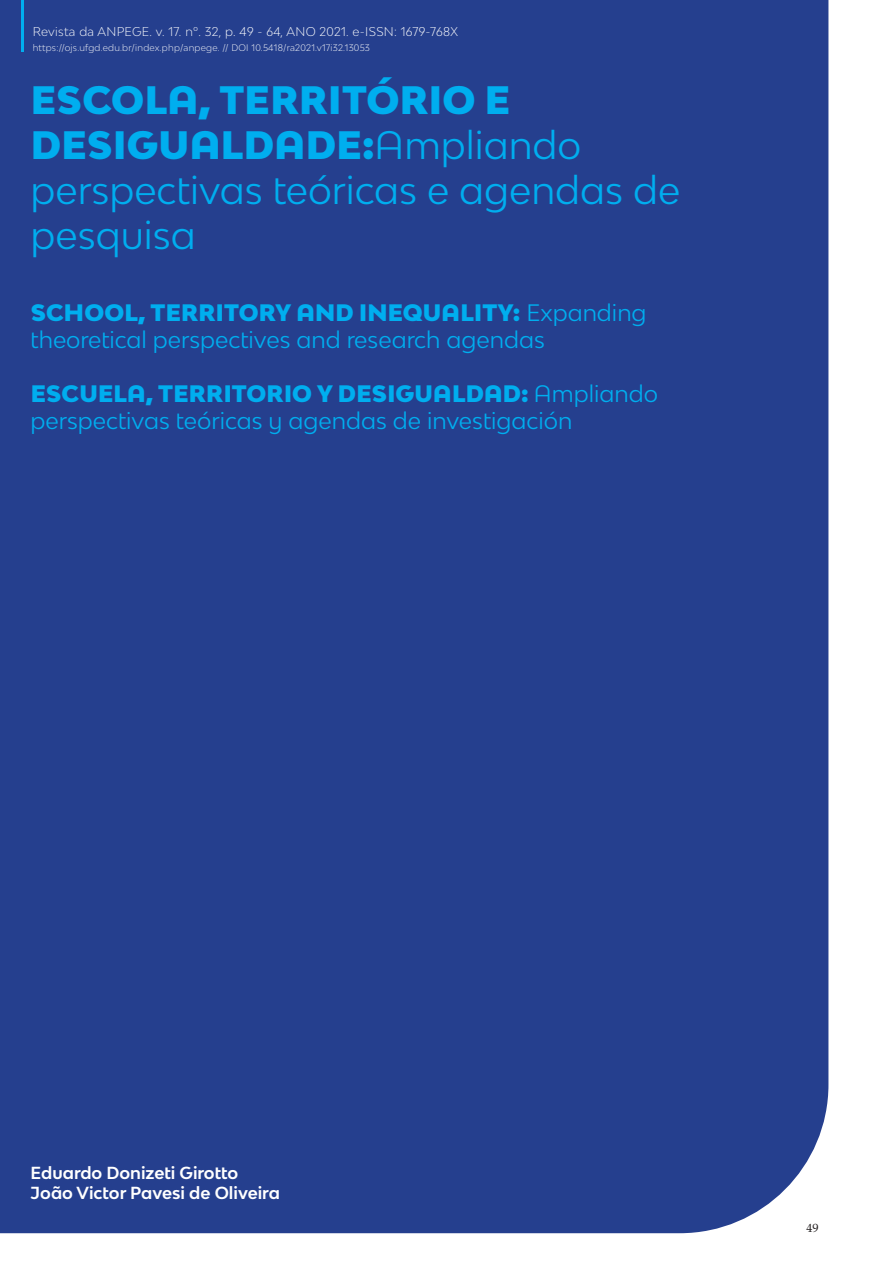
<style>
.page{position:relative;width:893px;height:1263px;background:#fff}
.page>*{position:absolute;margin:0;border:0;box-sizing:border-box;transform-origin:0 0}
.t1{font:37.5px/45px "Bw Modelica SS01";color:#00aeef}
.t2{font:22.5px/27px "Bw Modelica SS01";color:#00aeef}
.t3{font:700 16.5px/19.8px "Bw Modelica SS01";color:#fff}
.t4{font:300 12px "Bw Modelica";letter-spacing:.025em;color:#fff}
.t5{font:12px "Book Antiqua";color:#231f20}
.t6{font:300 9px "Bw Modelica";letter-spacing:.025em;color:#fff}
.s1{font-weight:900}
</style>
<div class="page">
<div style="left:0;top:0;width:828px;height:1233px;background:#253f8e"></div>
<hr style="left:22px;top:0;width:2px;height:51px;background:#00aeef">
<p class="t4" style="left:33px;top:23px;width:427px">Revista da ANPEGE. v. 17. nº. 32, p. 49 - 64, ANO 2021. e-ISSN: 1679-768X</p>
<p class="t6" style="left:33px;top:41px;width:339px">https://ojs.ufgd.edu.br/index.php/anpege. // DOI 10.5418/ra2021.v17i32.13053</p>
<h1 class="t1" style="left:31px;top:77px;width:651px"><span class="s1">ESCOLA, TERRITÓRIO E<br>DESIGUALDADE:</span>Ampliando perspectivas teóricas e agendas de pesquisa</h1>
<p class="t2" style="left:31px;top:299px;width:617px"><span class="s1">SCHOOL, TERRITORY AND INEQUALITY:</span> Expanding theoretical perspectives and research agendas</p>
<p class="t2" style="left:31px;top:380px;width:629px"><span class="s1">ESCUELA, TERRITORIO Y DESIGUALDAD:</span> Ampliando perspectivas teóricas y agendas de investigación</p>
<p class="t3" style="left:31px;top:1163px;width:251px">Eduardo Donizeti Girotto<br>João Victor Pavesi de Oliveira</p>
<p class="t5" style="left:807px;top:1219px;width:13px">49</p>
</div>
